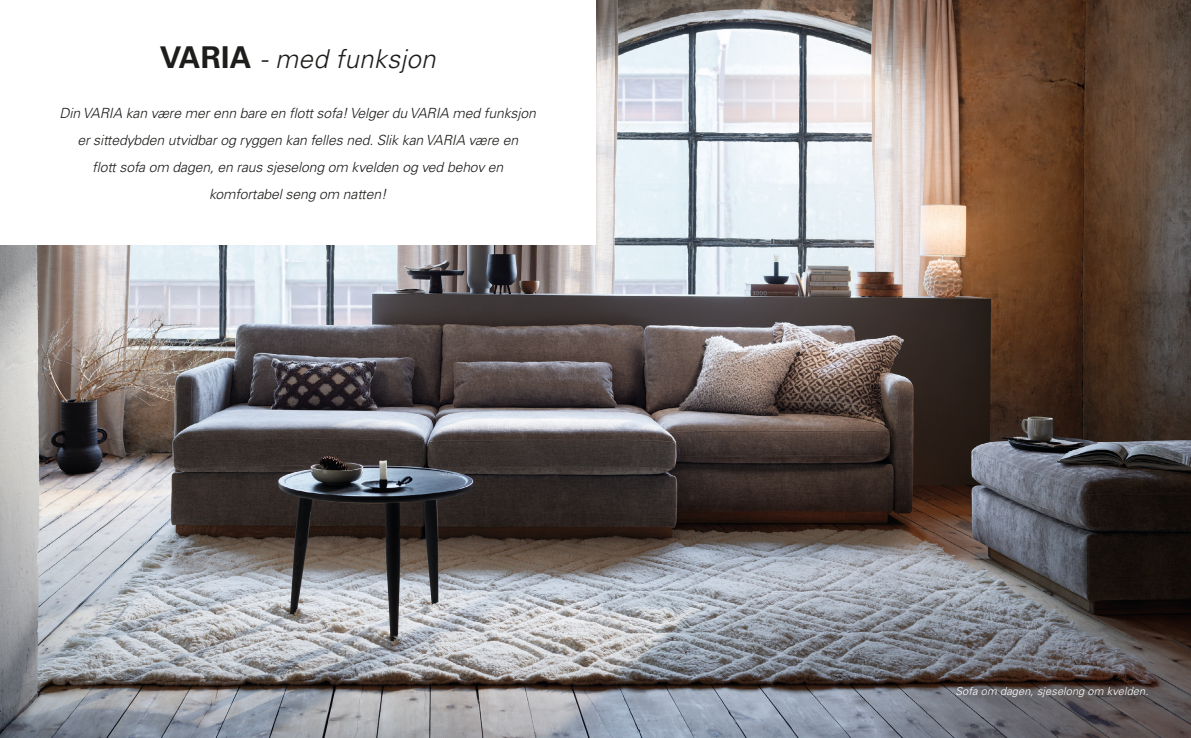
<style>
.page{position:relative;width:1191px;height:738px;background:#fff}
.page>*{position:absolute;margin:0;border:0;box-sizing:border-box;transform-origin:0 0}
.t1{font:italic 300 26px "Univers LT Std";letter-spacing:.01em;color:#1d1d1b}
.t2{font:italic 300 14px/27px "Univers LT Std";letter-spacing:-.01em;color:#1d1d1b;text-align:center}
.t3{font:italic 300 11px "Univers LT Std";letter-spacing:.01em;color:#fff}
.s1{font-weight:700;font-style:normal;font-size:30px}
</style>
<div class="page">
<img style="left:0;top:0;width:1191px;height:737px">
<div style="left:0;top:0;width:595px;height:244px;background:#fff"></div>
<div style="left:947px;top:677px;width:212px;height:33px;background:#1d1d1b;opacity:.75"></div>
<h1 class="t1" style="left:160px;top:43px;width:277px"><span class="s1">VARIA</span> - med funksjon</h1>
<p class="t2" style="left:60px;top:100px;width:478px">Din VARIA kan være mer enn bare en flott sofa! Velger du VARIA med funksjon er sittedybden utvidbar og ryggen kan felles ned. Slik kan VARIA være en<br>flott sofa om dagen, en raus sjeselong om kvelden og ved behov en komfortabel seng om natten!</p>
<p class="t3" style="left:955px;top:684px;width:194px">Sofa om dagen, sjeselong om kvelden.</p>
</div>
